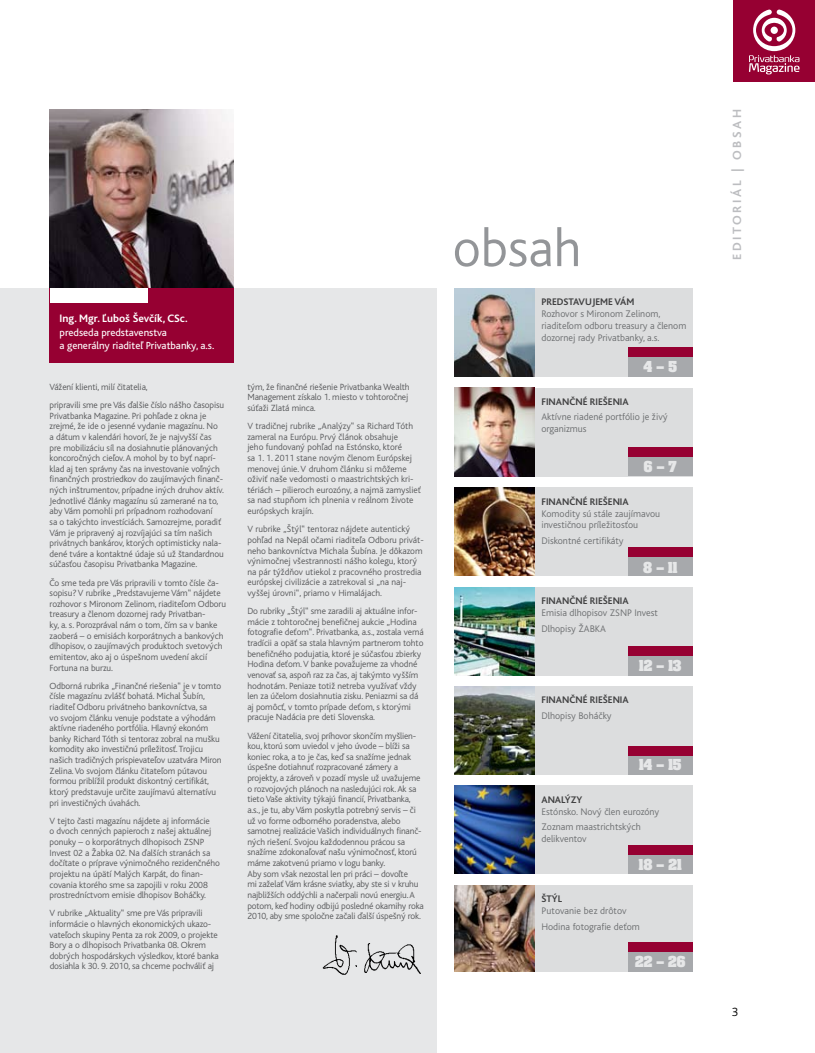
<style>
.page{position:relative;width:815px;height:1053px;background:#fff}
.page>*{position:absolute;margin:0;border:0;box-sizing:border-box;transform-origin:0 0}
.t1{font:300 55px "Bliss CE";color:#939598}
.t2{font:700 16.62px "Aachen POT";color:#e6e7e8}
.t3{font:700 12.5px "Bliss CE";letter-spacing:.2em;color:#bcbdc0;scale:1.04 1}
.t4{font:300 12.5px "Bliss CE";color:#000}
.t5{font:700 11.25px "Bliss CE";color:#fff}
.t6{font:10.75px/13.8px "Bliss CE";color:#fff}
.t7{font:300 10px/11.9px "Bliss CE";color:#6d6f71}
.t8{font:700 10px "Bliss CE";color:#414142}
.t9{font:300 9.38px/10.6px "Bliss CE";letter-spacing:-.01em;color:#58595b}
</style>
<div class="page">
<div style="left:733px;top:0;width:82px;height:81px;background:#960032"></div>
<svg style="left:749px;top:10px;width:51px;height:64px"></svg>
<div style="left:0;top:288px;width:437px;height:764px;background:#e6e7e8"></div>
<img style="left:50px;top:109px;width:184px;height:179px">
<div style="left:50px;top:288px;width:184px;height:75px;background:#960032"></div>
<div style="left:50px;top:288px;width:97px;height:14px;background:#fff"></div>
<img style="left:322px;top:935px;width:99px;height:40px">
<div style="left:459px;top:288px;width:234px;height:88px;background:#dcddde"></div>
<img style="left:455px;top:288px;width:80px;height:88px">
<div style="left:628px;top:356px;width:65px;height:20px;background:#a7a9ac"></div>
<div style="left:628px;top:348px;width:65px;height:9px;background:#960032"></div>
<div style="left:459px;top:388px;width:234px;height:88px;background:#dcddde"></div>
<img style="left:455px;top:388px;width:80px;height:88px">
<div style="left:628px;top:455px;width:65px;height:21px;background:#a7a9ac"></div>
<div style="left:628px;top:447px;width:65px;height:9px;background:#960032"></div>
<div style="left:459px;top:487px;width:234px;height:88px;background:#dcddde"></div>
<img style="left:455px;top:487px;width:80px;height:88px">
<div style="left:628px;top:555px;width:65px;height:20px;background:#a7a9ac"></div>
<div style="left:628px;top:547px;width:65px;height:9px;background:#960032"></div>
<div style="left:459px;top:587px;width:234px;height:88px;background:#dcddde"></div>
<img style="left:455px;top:587px;width:80px;height:88px">
<div style="left:628px;top:654px;width:65px;height:21px;background:#a7a9ac"></div>
<div style="left:628px;top:646px;width:65px;height:10px;background:#960032"></div>
<div style="left:459px;top:686px;width:234px;height:88px;background:#dcddde"></div>
<img style="left:455px;top:686px;width:80px;height:88px">
<div style="left:628px;top:754px;width:65px;height:20px;background:#a7a9ac"></div>
<div style="left:628px;top:745px;width:65px;height:10px;background:#960032"></div>
<div style="left:459px;top:785px;width:234px;height:88px;background:#dcddde"></div>
<img style="left:455px;top:785px;width:80px;height:88px">
<div style="left:628px;top:853px;width:65px;height:20px;background:#a7a9ac"></div>
<div style="left:628px;top:845px;width:65px;height:9px;background:#960032"></div>
<div style="left:459px;top:885px;width:234px;height:86px;background:#dcddde"></div>
<img style="left:455px;top:885px;width:80px;height:86px">
<div style="left:628px;top:950px;width:65px;height:21px;background:#a7a9ac"></div>
<div style="left:628px;top:942px;width:65px;height:10px;background:#960032"></div>
<p class="t5" style="left:60px;top:312px;width:130px">ING. MGR. ĽUBOŠ ŠEVČÍK, CSC.</p>
<p class="t6" style="left:60px;top:325px;width:156px">predseda predstavenstva<br>a generálny riaditeľ Privatbanky, a.s.</p>
<p class="t9" style="left:50px;top:378px;width:176px;line-height:18.1px">Vážení klienti, milí čitatelia,<br>pripravili sme pre Vás ďalšie číslo nášho časopisu</p>
<p class="t9" style="left:50px;top:410px;width:176px">Privatbanka Magazine. Pri pohľade z okna je zrejmé, že ide o jesenné vydanie magazínu. No a dátum v kalendári hovorí, že je najvyšší čas pre mobilizáciu síl na dosiahnutie plánovaných koncoročných cieľov. A mohol by to byť naprí&shy;klad aj ten správny čas na investovanie voľných finančných prostriedkov do zaujímavých finanč&shy;ných inštrumentov, prípadne iných druhov aktív.<br>Jednotlivé články magazínu sú zamerané na to, aby Vám pomohli pri prípadnom rozhodovaní<br>sa o takýchto investíciách. Samozrejme, poradiť Vám je pripravený aj rozvíjajúci sa tím našich privátnych bankárov, ktorých optimisticky nala&shy;dené tváre a kontaktné údaje sú už štandardnou súčasťou časopisu Privatbanka Magazine.</p>
<p class="t9" style="left:50px;top:577px;width:178px">Čo sme teda pre Vás pripravili v tomto čísle ča&shy;sopisu? V rubrike „Predstavujeme Vám“ nájdete rozhovor s Mironom Zelinom, riaditeľom Odboru treasury a členom dozornej rady Privatban-<br>ky, a. s. Porozprával nám o tom, čím sa v banke zaoberá – o emisiách korporátnych a bankových dlhopisov, o zaujímavých produktoch svetových emitentov, ako aj o úspešnom uvedení akcií Fortuna na burzu.</p>
<p class="t9" style="left:50px;top:680px;width:174px">Odborná rubrika „Finančné riešenia“ je v tomto čísle magazínu zvlášť bohatá. Michal Šubín, riaditeľ Odboru privátneho bankovníctva, sa<br>vo svojom článku venuje podstate a výhodám aktívne riadeného portfólia. H lavný ekonóm banky Richard Tóth si tentoraz zobral na mušku komodity ako investičnú príležitosť. Trojicu našich tradičných prispievateľov uzatvára Miron Zelina. Vo svojom článku čitateľom pútavou formou priblížil produkt diskontný certifikát, ktorý predstavuje určite zaujímavú alternatívu pri investičných úvahách.</p>
<p class="t9" style="left:50px;top:815px;width:172px">V tejto časti magazínu nájdete aj informácie<br>o dvoch cenných papieroch z našej aktuálnej ponuky – o korporátnych dlhopisoch ZSNP<br>I nvest 02 a Žabka 02. N a ďalších stranách sa dočítate o príprave výnimočného rezidenčného projektu na úpätí Malých Karpát, do finan&shy;covania ktorého sme sa zapojili v roku 2008 prostredníctvom emisie dlhopisov Boháčky.</p>
<p class="t9" style="left:50px;top:907px;width:171px">V rubrike „Aktuality“ sme pre Vás pripravili informácie o hlavných ekonomických ukazo&shy;vateľoch skupiny Penta za rok 2009, o projekte Bory a o dlhopisoch Privatbanka 08. Okrem dobrých hospodárskych výsledkov, ktoré banka dosiahla k 30. 9. 2010, sa chceme pochváliť aj</p>
<p class="t9" style="left:247px;top:381px;width:164px;text-align:justify">tým, že finančné riešenie Privatbanka Wealth Management získalo 1. miesto v tohtoročnej súťaži Zlatá minca.</p>
<p class="t9" style="left:247px;top:421px;width:175px">V tradičnej rubrike „Analýzy“ sa Richard Tóth zameral na Európu. Prvý článok obsahuje<br>jeho fundovaný pohľad na Estónsko, ktoré<br>sa 1. 1. 2011 stane novým členom Európskej menovej únie. V druhom článku si môžeme oživiť naše vedomosti o maastrichtských kri&shy;tériách – pilieroch eurozóny, a najmä zamyslieť sa nad stupňom ich plnenia v reálnom živote európskych krajín.</p>
<p class="t9" style="left:247px;top:524px;width:178px">V rubrike „Štýl“ tentoraz nájdete autentický pohľad na N epál očami riaditeľa Odboru privát&shy;neho bankovníctva Michala Šubína. Je dôkazom výnimočnej všestrannosti nášho kolegu, ktorý na pár týždňov utiekol z pracovného prostredia európskej civilizácie a zatrekoval si „na naj&shy;vyššej úrovni“, priamo v Himalájach.</p>
<p class="t9" style="left:247px;top:605px;width:178px">Do rubriky „Štýl“ sme zaradili aj aktuálne infor&shy;mácie z tohtoročnej benefičnej aukcie „Hodina fotografie deťom“. P rivatbanka, a.s., zostala verná tradícii a opäť sa stala hlavným partnerom tohto benefičného podujatia, ktoré je súčasťou zbierky Hodina deťom. V banke považujeme za vhodné venovať sa, aspoň raz za čas, aj takýmto vyšším hodnotám. Peniaze totiž netreba využívať vždy len za účelom dosiahnutia zisku. Peniazmi sa dá aj pomôcť, v tomto prípade deťom, s ktorými pracuje N adácia pre deti Slovenska.</p>
<p class="t9" style="left:247px;top:730px;width:178px">Vážení čitatelia, svoj príhovor skončím myšlien&shy;kou, ktorú som uviedol v jeho úvode – blíži sa koniec roka, a to je čas, keď sa snažíme jednak úspešne dotiahnuť rozpracované zámery a projekty, a zároveň v pozadí mysle už uvažujeme o rozvojových plánoch na nasledujúci rok. Ak sa tieto Vaše aktivity týkajú financií, Privatbanka, a.s., je tu, aby Vám poskytla potrebný servis – či už vo forme odborného poradenstva, alebo samotnej realizácie Vašich individuálnych finanč&shy;ných riešení. Svojou každodennou prácou sa snažíme zdokonaľovať našu výnimočnosť, ktorú máme zakotvenú priamo v logu banky.<br>Aby som však nezostal len pri práci – dovoľte<br>mi zaželať Vám krásne sviatky, aby ste si v kruhu najbližších oddýchli a načerpali novú energiu. A potom, keď hodiny odbijú posledné okamihy roka 2010, aby sme spoločne začali ďalší úspešný rok.</p>
<h1 class="t1" style="left:453px;top:218px;width:130px">obsah</h1>
<p class="t8" style="left:541px;top:296px;width:94px">PREDSTAVUJEME VÁM</p>
<p class="t7" style="left:541px;top:308px;width:146px">Rozhovor s Mironom Zelinom, riaditeľom odboru treasury a členom dozornej rady P rivatbanky, a.s.</p>
<h2 class="t2" style="left:644px;top:358px;width:35px">4 – 5</h2>
<p class="t8" style="left:541px;top:396px;width:89px">FINANČNÉ RIEŠENIA</p>
<p class="t7" style="left:541px;top:411px;width:128px">Aktívne riadené portfólio je živý organizmus</p>
<h2 class="t2" style="left:644px;top:458px;width:34px">6 – 7</h2>
<p class="t8" style="left:541px;top:496px;width:89px">FINANČNÉ RIEŠENIA</p>
<p class="t7" style="left:541px;top:507px;width:120px">Komodity sú stále zaujímavou investičnou príležitosťou</p>
<p class="t7" style="left:541px;top:534px;width:84px">Diskontné certifikáty</p>
<h2 class="t2" style="left:643px;top:559px;width:36px">8 – 11</h2>
<p class="t8" style="left:541px;top:595px;width:7px">FINANČNÉ</p>
<p class="t8" style="left:590px;top:595px;width:24px">RIEŠENIA</p>
<p class="t7" style="left:541px;top:607px;width:75px">Emisia dlhopisov ZSNP</p>
<p class="t7" style="left:635px;top:607px;width:25px">I nvest</p>
<p class="t7" style="left:541px;top:622px;width:44px">Dlhopisy ŽABKA</p>
<h2 class="t2" style="left:639px;top:657px;width:44px">12 – 13</h2>
<p class="t8" style="left:541px;top:694px;width:35px">FINANČNÉ</p>
<p class="t8" style="left:590px;top:694px;width:40px">RIEŠENIA</p>
<p class="t7" style="left:541px;top:709px;width:72px">Dlhopisy Boháčky</p>
<h2 class="t2" style="left:639px;top:756px;width:44px">14 – 15</h2>
<p class="t8" style="left:541px;top:794px;width:42px">ANALÝZY</p>
<p class="t7" style="left:541px;top:803px;width:120px;line-height:15.4px">Estónsko. N ový člen eurozóny<br>Zoznam maastrichtských</p>
<p class="t7" style="left:541px;top:832px;width:47px">delikventov</p>
<h2 class="t2" style="left:639px;top:855px;width:44px">18 – 21</h2>
<p class="t8" style="left:541px;top:893px;width:22px">ŠTÝL</p>
<p class="t7" style="left:541px;top:903px;width:100px;line-height:15.4px">P utovanie bez drôtov<br>H odina fotografie deťom</p>
<h2 class="t2" style="left:635px;top:953px;width:52px">22 – 26</h2>
<h3 class="t3" style="left:730px;top:260px;width:146px;rotate:-90deg">EDITORIÁL | OBSAH</h3>
<h3 class="t4" style="left:732px;top:1005px;width:8px">3</h3>
</div>
